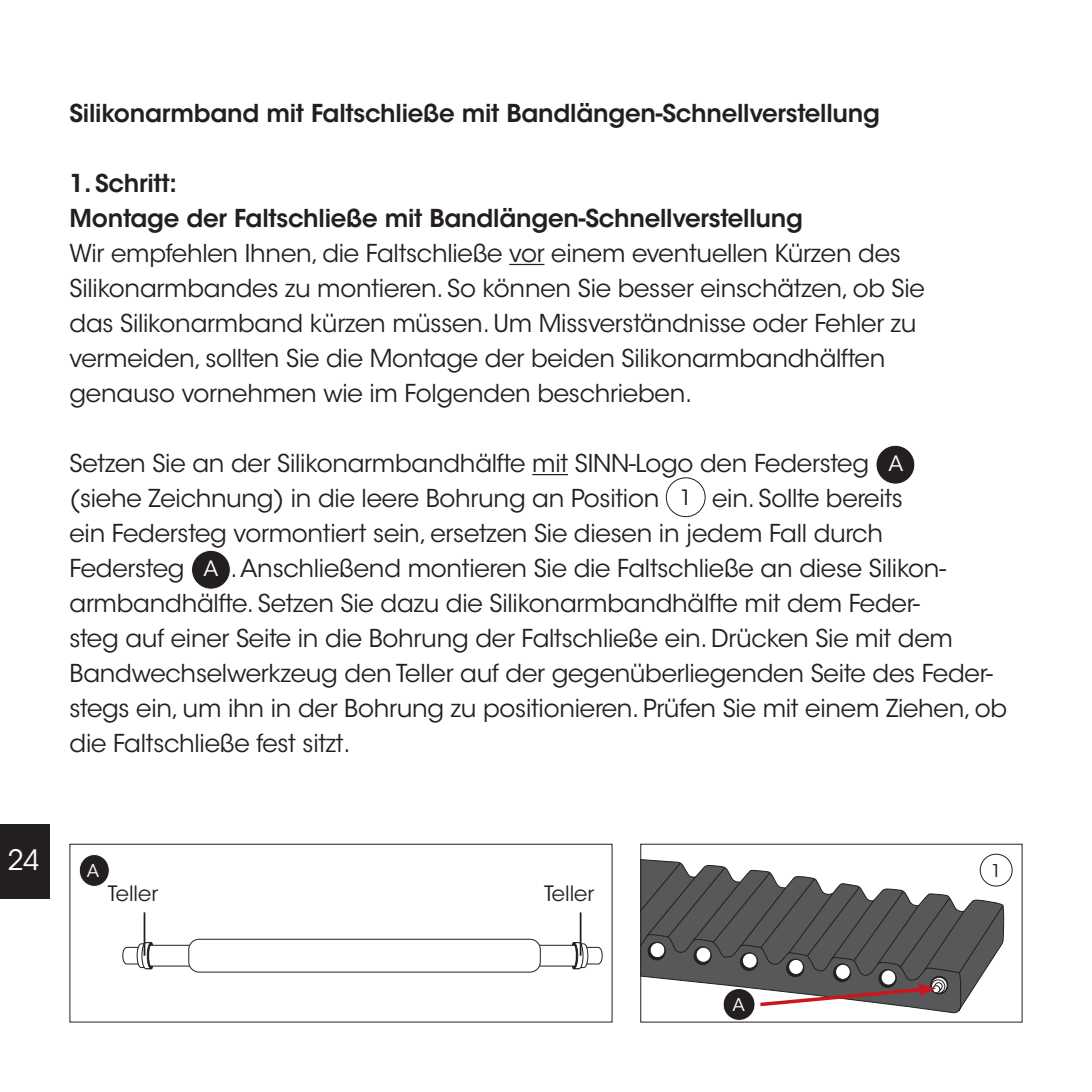
<style>
.page{position:relative;width:1092px;height:1092px;background:#fff}
.page>*{position:absolute;margin:0;border:0;box-sizing:border-box;transform-origin:0 0}
.t1{font:28px "ITC Avant Garde Std";color:#fff}
.t2{font:24.5px/35px "ITC Avant Garde Std";letter-spacing:-.01em;color:#231f20}
.t3{font:600 24.5px/35px "ITC Avant Garde Std";letter-spacing:-.01em;color:#231f20}
.t4{font:21px "ITC Avant Garde Std";color:#231f20}
.t5{font:17.5px "ITC Avant Garde Std";color:#fff}
.t6{font:17.5px "ITC Avant Garde Std";color:#231f20}
.s1{font-size:21px;color:#fff}
.s2{font-size:21px}
</style>
<div class="page">
<div style="left:0;top:823px;width:50px;height:75px;background:#231f20"></div>
<svg style="left:642px;top:854px;width:362px;height:159px"></svg>
<div style="left:786px;top:959px;width:17px;height:17px;background:#231f20;border-radius:50%"></div>
<div style="left:786px;top:958px;width:18px;height:19px;border:1px solid #231f20;border-radius:50%"></div>
<div style="left:833px;top:963px;width:17px;height:18px;background:#231f20;border-radius:50%"></div>
<div style="left:833px;top:963px;width:18px;height:18px;border:1px solid #231f20;border-radius:50%"></div>
<div style="left:835px;top:964px;width:15px;height:15px;background:#fff;border-radius:50%"></div>
<div style="left:835px;top:963px;width:15px;height:16px;border:1px solid #231f20;border-radius:50%"></div>
<div style="left:878px;top:969px;width:18px;height:18px;border:1px solid #231f20;border-radius:50%"></div>
<div style="left:881px;top:969px;width:14px;height:16px;background:#fff;border-radius:50%"></div>
<div style="left:880px;top:969px;width:16px;height:16px;border:1px solid #231f20;border-radius:50%"></div>
<svg style="left:642px;top:861px;width:362px;height:113px"></svg>
<svg style="left:930px;top:976px;width:17px;height:17px"></svg>
<div style="left:930px;top:975px;width:18px;height:19px;border:1px solid #231f20;border-radius:50%"></div>
<svg style="left:931px;top:977px;width:15px;height:15px"></svg>
<svg style="left:931px;top:979px;width:13px;height:14px"></svg>
<div style="left:931px;top:979px;width:14px;height:14px;border:1px solid #231f20;border-radius:50%"></div>
<div style="left:934px;top:982px;width:8px;height:8px;border:1px solid #231f20;border-radius:50%"></div>
<div style="left:980px;top:854px;width:32px;height:32px;background:#fff;border-radius:50%"></div>
<div style="left:979px;top:853px;width:33px;height:33px;border:1px solid #231f20;border-radius:50%"></div>
<div style="left:79px;top:854px;width:30px;height:32px;background:#231f20;border-radius:50%"></div>
<div style="left:79px;top:854px;width:31px;height:32px;border:1px solid #fff;border-radius:50%"></div>
<svg style="left:122px;top:941px;width:71px;height:28px"></svg>
<div style="left:189px;top:939px;width:351px;height:33px;background:#fff;border-radius:10px"></div>
<div style="left:188px;top:938px;width:352px;height:34px;border:1px solid #231f20;border-radius:10px"></div>
<svg style="left:535px;top:941px;width:68px;height:28px"></svg>
<hr style="left:144px;top:912px;width:1px;height:43px;background:#231f20">
<hr style="left:579px;top:912px;width:2px;height:43px;background:#231f20">
<div style="left:69px;top:843px;width:543px;height:179px;border:1px solid #231f20"></div>
<hr style="left:509px;top:264px;width:35px;height:1px;background:#231f20">
<hr style="left:532px;top:474px;width:36px;height:1px;background:#231f20">
<div style="left:875px;top:445px;width:39px;height:39px;background:#231f20;border-radius:50%"></div>
<div style="left:875px;top:445px;width:40px;height:39px;border:1px solid #fff;border-radius:50%"></div>
<div style="left:665px;top:477px;width:40px;height:40px;border:1px solid #231f20;border-radius:50%"></div>
<div style="left:191px;top:550px;width:39px;height:39px;background:#231f20;border-radius:50%"></div>
<div style="left:191px;top:550px;width:40px;height:39px;border:1px solid #fff;border-radius:50%"></div>
<svg style="left:756px;top:983px;width:186px;height:25px"></svg>
<div style="left:723px;top:988px;width:32px;height:32px;background:#231f20;border-radius:50%"></div>
<div style="left:722px;top:987px;width:33px;height:33px;border:1px solid #fff;border-radius:50%"></div>
<p class="t3" style="left:69px;top:95px;width:812px">Silikonarmband mit Faltschließe mit Bandlängen-Schnellverstellung</p>
<p class="t3" style="left:69px;top:165px;width:735px">1. Schritt:<br>Montage der Faltschließe mit Bandlängen-Schnellverstellung</p>
<p class="t2" style="left:69px;top:236px;width:857px">Wir empfehlen Ihnen, die Faltschließe vor einem eventuellen Kürzen des Silikonarmbandes zu montieren. So können Sie besser einschätzen, ob Sie das Silikonarmband kürzen müssen. Um Missverständnisse oder Fehler zu vermeiden, sollten Sie die Montage der beiden Silikonarmbandhälften genauso vornehmen wie im Folgenden beschrieben.</p>
<p class="t2" style="left:69px;top:446px;width:939px">Setzen Sie an der Silikonarmbandhälfte mit SINN-Logo den Federsteg <span class="s1">A<br></span>(siehe Zeichnung) in die leere Bohrung an Position <span class="s2">1</span> ein. Sollte bereits<br>ein Federsteg vormontiert sein, ersetzen Sie diesen in jedem Fall durch<br>Federsteg <span class="s1">A</span> . Anschließend montieren Sie die Faltschließe an diese Silikon&shy;armbandhälfte. Setzen Sie dazu die Silikonarmbandhälfte mit dem Feder-<br>steg auf einer Seite in die Bohrung der Faltschließe ein. Drücken Sie mit dem Bandwechselwerkzeug den Teller auf der gegenüberliegenden Seite des Feder&shy;stegs ein, um ihn in der Bohrung zu positionieren. Prüfen Sie mit einem Ziehen, ob die Faltschließe fest sitzt.</p>
<p class="t1" style="left:8px;top:842px;width:34px">24</p>
<p class="t5" style="left:87px;top:859px;width:14px">A</p>
<p class="t6" style="left:991px;top:859px;width:12px">1</p>
<p class="t4" style="left:108px;top:880px;width:52px">Teller</p>
<p class="t4" style="left:544px;top:880px;width:52px">Teller</p>
<p class="t5" style="left:732px;top:993px;width:14px">A</p>
</div>
